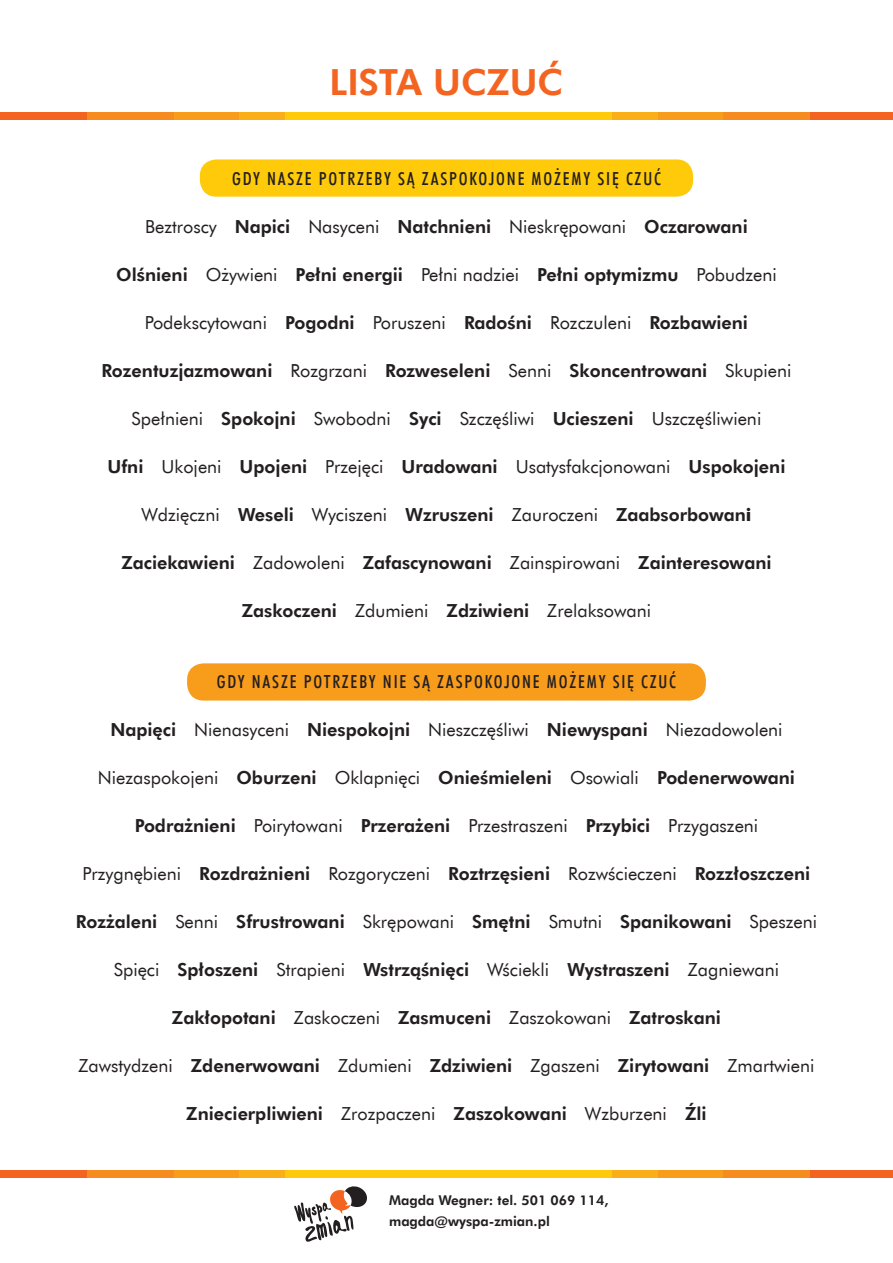
<style>
.page{position:relative;width:893px;height:1263px;background:#fff}
.page>*{position:absolute;margin:0;border:0;box-sizing:border-box;transform-origin:0 0}
.t1{font:36px "Futura Hv EU Normal";color:#f36421}
.t2{font:18px "Futura EU Normal";color:#231f20}
.t3{font:18px "Futura Hv EU Normal";color:#231f20}
.t4{font:18px "Futura Md Cn EU Normal";letter-spacing:.1em;color:#231f20}
.t5{font:13.5px "Futura Hv EU Normal";color:#231f20}
.s1{font-family:"Futura Hv EU Normal"}
.s2{font-family:"Futura EU Normal"}
.s3{font-family:"Futura EU Bold"}
</style>
<div class="page">
<div style="left:200px;top:159px;width:493px;height:38px;background:#feca0a;border-radius:16px"></div>
<div style="left:187px;top:663px;width:519px;height:37px;background:#f89c1c;border-radius:16px"></div>
<div style="left:284px;top:113px;width:609px;height:7px;background:#feca0a"></div>
<div style="left:239px;top:113px;width:45px;height:7px;background:#faaf18"></div>
<div style="left:174px;top:113px;width:65px;height:7px;background:#f89c1c"></div>
<div style="left:77px;top:113px;width:97px;height:7px;background:#f68b1f"></div>
<div style="left:0;top:113px;width:86px;height:7px;background:#f36421"></div>
<div style="left:613px;top:113px;width:45px;height:7px;background:#faaf18"></div>
<div style="left:658px;top:113px;width:66px;height:7px;background:#f89c1c"></div>
<div style="left:724px;top:113px;width:96px;height:7px;background:#f68b1f"></div>
<div style="left:811px;top:113px;width:82px;height:7px;background:#f36421"></div>
<div style="left:284px;top:1171px;width:609px;height:7px;background:#feca0a"></div>
<div style="left:239px;top:1171px;width:45px;height:7px;background:#faaf18"></div>
<div style="left:174px;top:1171px;width:65px;height:7px;background:#f89c1c"></div>
<div style="left:77px;top:1171px;width:97px;height:7px;background:#f68b1f"></div>
<div style="left:0;top:1171px;width:86px;height:7px;background:#f36421"></div>
<div style="left:613px;top:1171px;width:45px;height:7px;background:#faaf18"></div>
<div style="left:658px;top:1171px;width:66px;height:7px;background:#f89c1c"></div>
<div style="left:724px;top:1171px;width:96px;height:7px;background:#f68b1f"></div>
<div style="left:811px;top:1171px;width:82px;height:7px;background:#f36421"></div>
<svg style="left:294px;top:1186px;width:73px;height:56px"></svg>
<p class="t1" style="left:330px;top:60px;width:235px">LISTA UCZUĆ</p>
<p class="t4" style="left:232px;top:167px;width:430px">GDY NASZE POTRZEBY SĄ ZASPOKOJONE MOŻEMY SIĘ CZUĆ</p>
<p class="t2" style="left:145px;top:215px;width:604px">Beztroscy <span class="s1">Napici</span> Nasyceni <span class="s1">Natchnieni</span> Nieskrępowani <span class="s1">Oczarowani</span></p>
<p class="t3" style="left:116px;top:263px;width:662px">Olśnieni <span class="s2">Ożywieni</span> Pełni energii <span class="s2">Pełni nadziei</span> Pełni optymizmu <span class="s2">Pobudzeni</span></p>
<p class="t2" style="left:145px;top:311px;width:605px">Podekscytowani <span class="s1">Pogodni</span> Poruszeni <span class="s1">Radośni</span> Rozczuleni <span class="s1">Rozbawieni</span></p>
<p class="t3" style="left:101px;top:359px;width:692px">Rozentuzjazmowani <span class="s2">Rozgrzani</span> Rozweseleni <span class="s2">Senni</span> Skoncentrowani <span class="s2">Skupieni</span></p>
<p class="t2" style="left:132px;top:407px;width:631px">Spełnieni <span class="s1">Spokojni</span> Swobodni <span class="s1">Syci</span> Szczęśliwi <span class="s1">Ucieszeni</span> Uszczęśliwieni</p>
<p class="t2" style="left:107px;top:455px;width:680px"><span class="s1">Ufni</span> Ukojeni <span class="s1">Upojeni</span> Przejęci <span class="s1">Uradowani</span> Usatysfakcjonowani <span class="s1">Uspokojeni</span></p>
<p class="t2" style="left:141px;top:503px;width:612px">Wdzięczni <span class="s1">Weseli</span> Wyciszeni <span class="s1">Wzruszeni</span> Zauroczeni <span class="s1">Zaabsorbowan</span><span class="s3">i</span></p>
<p class="t3" style="left:121px;top:551px;width:652px">Zaciekawieni <span class="s2">Zadowoleni</span> Zafascynowani <span class="s2">Zainspirowani</span> Zainteresowani</p>
<p class="t2" style="left:242px;top:599px;width:411px"><span class="s1">Zaskoczeni</span> Zdumieni <span class="s1">Zdziwieni</span> Zrelaksowani</p>
<p class="t4" style="left:217px;top:670px;width:461px">GDY NASZE POTRZEBY NIE SĄ ZASPOKOJONE MOŻEMY SIĘ CZUĆ</p>
<p class="t2" style="left:110px;top:718px;width:674px"><span class="s1">Napięci</span> Nienasyceni <span class="s1">Niespokojni</span> Nieszczęśliwi <span class="s1">Niewyspani</span> Niezadowoleni</p>
<p class="t3" style="left:98px;top:766px;width:699px"><span class="s2">Niezaspokojeni</span> Oburzeni <span class="s2">Oklapnięci</span> Onieśmieleni <span class="s2">Osowiali</span> Podenerwowani</p>
<p class="t2" style="left:135px;top:814px;width:625px"><span class="s1">Podrażnieni</span> Poirytowani <span class="s1">Przerażeni</span> Przestraszeni <span class="s1">Przybici</span> Przygaszeni</p>
<p class="t2" style="left:83px;top:862px;width:729px">Przygnębieni <span class="s1">Rozdrażnieni</span> Rozgoryczeni <span class="s1">Roztrzęsieni</span> Rozwścieczeni <span class="s1">Rozzłoszczeni</span></p>
<p class="t3" style="left:76px;top:910px;width:743px">Rozżaleni <span class="s2">Senni</span> Sfrustrowani <span class="s2">Skrępowani</span> Smętni <span class="s2">Smutni</span> Spanikowani <span class="s2">Speszeni</span></p>
<p class="t2" style="left:114px;top:958px;width:667px">Spięci <span class="s1">Spłoszeni</span> Strapieni <span class="s1">Wstrząśnięci</span> Wściekli <span class="s1">Wystraszeni</span> Zagniewani</p>
<p class="t3" style="left:172px;top:1006px;width:551px">Zakłopotani <span class="s2">Zaskoczeni</span> Zasmuceni <span class="s2">Zaszokowani</span> Zatroskani</p>
<p class="t2" style="left:78px;top:1054px;width:738px">Zawstydzeni <span class="s1">Zdenerwowani</span> Zdumieni <span class="s1">Zdziwieni</span> Zgaszeni <span class="s1">Zirytowani</span> Zmartwieni</p>
<p class="t3" style="left:186px;top:1102px;width:522px">Zniecierpliwieni <span class="s2">Zrozpaczeni</span> Zaszokowani <span class="s2">Wzburzeni</span> Źli</p>
<p class="t5" style="left:389px;top:1192px;width:221px">Magda Wegner: tel. 501 069 114,</p>
<p class="t5" style="left:389px;top:1213px;width:162px">magda@wyspa-zmian.pl</p>
</div>
